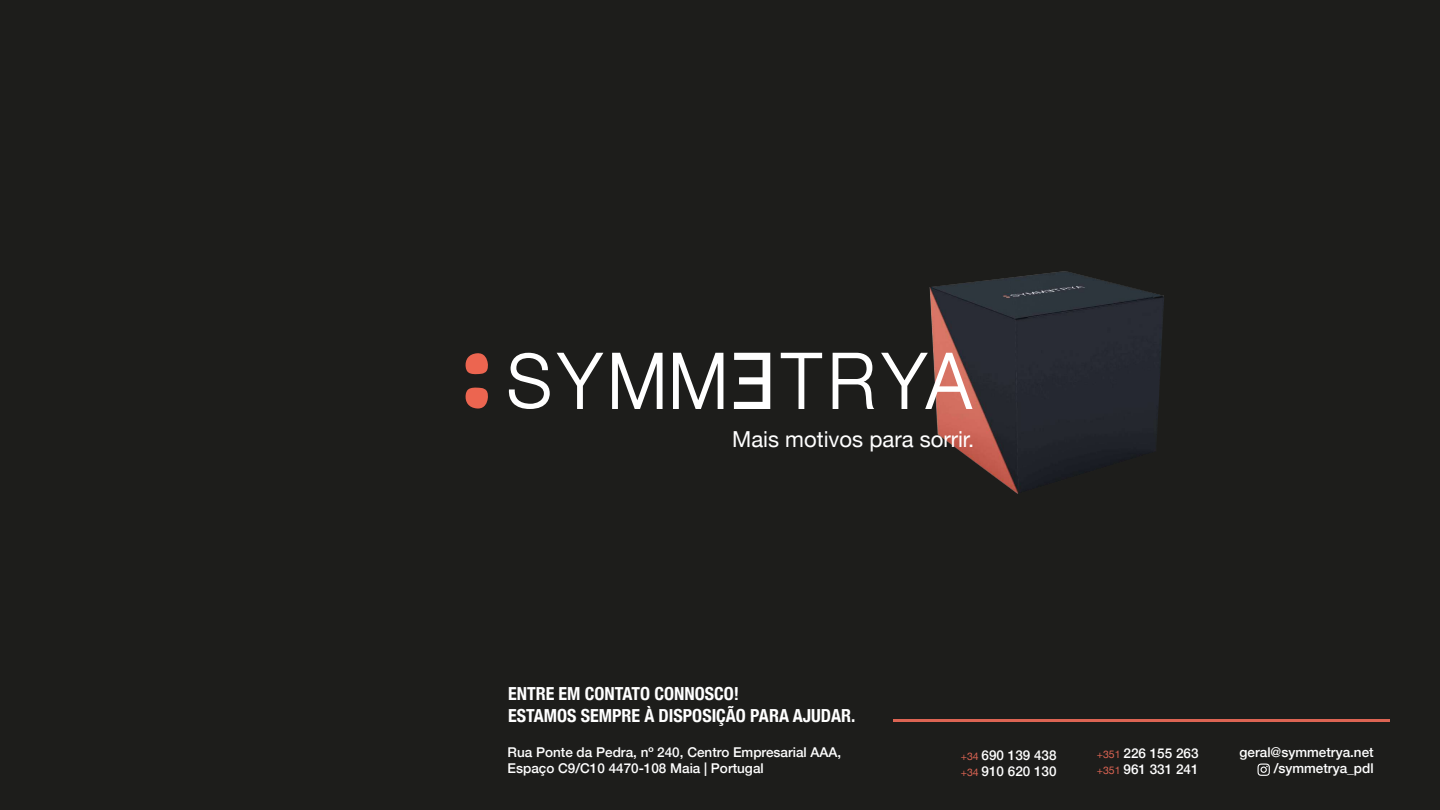
<style>
.page{position:relative;width:1440px;height:810px;background:#1d1d1b}
.page>*{position:absolute;margin:0;border:0;box-sizing:border-box;transform-origin:0 0}
.t1{font:22.05px "Helvetica Neue";color:#fff}
.t2{font:700 condensed 18px/21.6px "Helvetica Neue";color:#fff}
.t3{font:500 13.5px/16.2px "Helvetica Neue";color:#fff}
.s1{font-weight:400;font-size:10.5px;color:#dc6453}
</style>
<div class="page">
<svg style="left:1258px;top:764px;width:12px;height:12px"></svg>
<hr style="left:893px;top:720px;width:496px;height:2px;background:#dc6453">
<img style="left:930px;top:271px;width:234px;height:223px">
<svg style="left:465px;top:353px;width:23px;height:22px"></svg>
<svg style="left:465px;top:387px;width:23px;height:22px"></svg>
<svg style="left:881px;top:353px;width:92px;height:56px"></svg>
<svg style="left:734px;top:353px;width:36px;height:56px"></svg>
<svg style="left:781px;top:353px;width:41px;height:56px"></svg>
<svg style="left:833px;top:353px;width:41px;height:56px"></svg>
<svg style="left:673px;top:353px;width:50px;height:56px"></svg>
<svg style="left:557px;top:353px;width:46px;height:56px"></svg>
<svg style="left:612px;top:353px;width:51px;height:56px"></svg>
<svg style="left:509px;top:353px;width:41px;height:56px"></svg>
<h1 class="t1" style="left:732px;top:423px;width:244px">Mais motivos para sorrir.</h1>
<h2 class="t2" style="left:508px;top:682px;width:349px">ENTRE EM CONTATO CONNOSCO!<br>ESTAMOS SEMPRE À DISPOSIÇÃO PARA AJUDAR.</h2>
<p class="t3" style="left:508px;top:743px;width:335px">Rua Ponte da Pedra, nº 240, Centro Empresarial AAA,<br>Espaço C9/C10 4470-108 Maia | Portugal</p>
<p class="t3" style="left:961px;top:746px;width:97px"><span class="s1">+34</span> 690 139 438 <span class="s1">+34</span> 910 620 130</p>
<p class="t3" style="left:1097px;top:744px;width:103px"><span class="s1">+351</span> 226 155 263 <span class="s1">+351</span> 961 331 241</p>
<p class="t3" style="left:1240px;top:743px;width:136px;text-align:right">geral@symmetrya.net /symmetrya_pdl</p>
</div>
